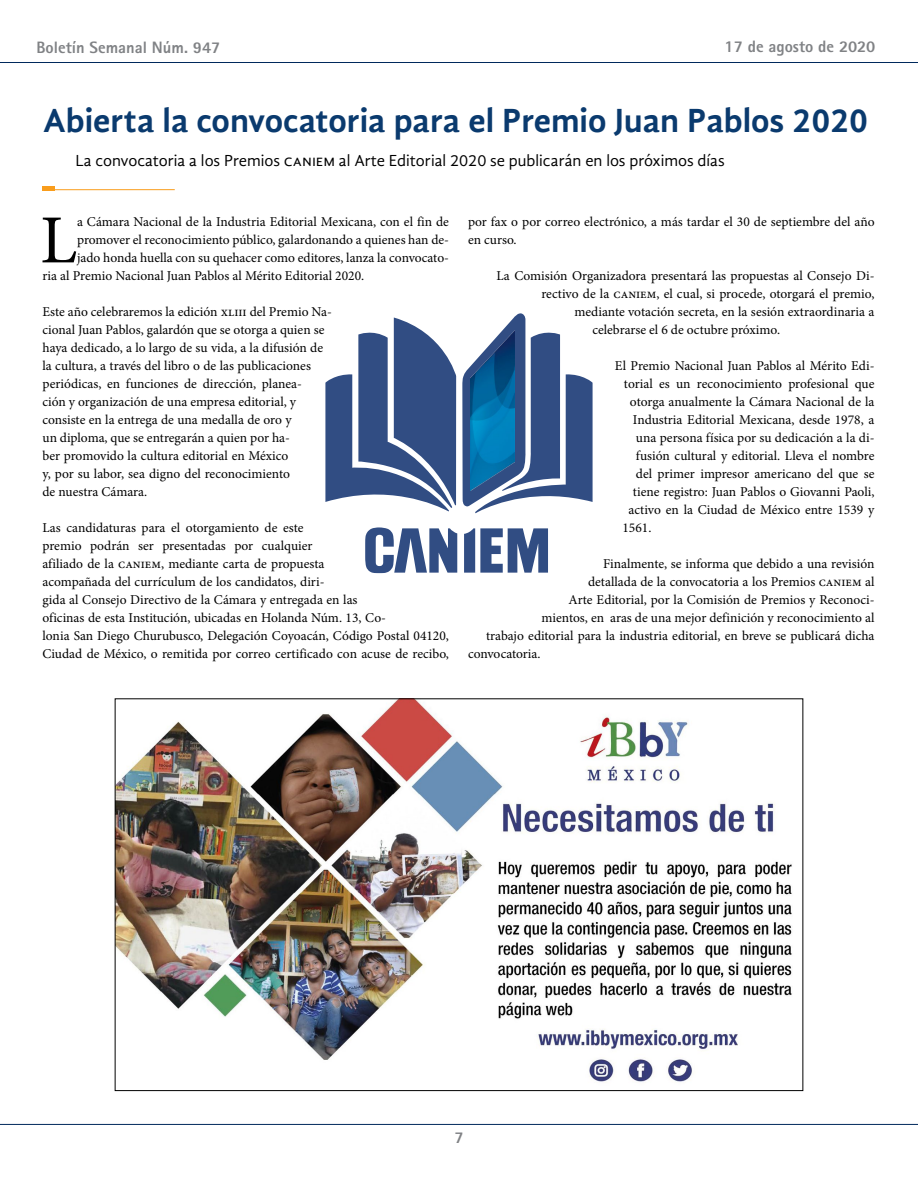
<style>
.page{position:relative;width:918px;height:1188px;background:#fff}
.page>*{position:absolute;margin:0;border:0;box-sizing:border-box;transform-origin:0 0}
.t1{font:68.85px "Minion Pro";color:#000}
.t2{font:700 34.5px "Gandhi Sans";color:#0a3a6e}
.t3{font:16.5px "Gandhi Sans";color:#000}
.t4{font:800 16.5px "Rotis Sans Serif Std";color:#808285}
.t5{font:13.5px/18px "Minion Pro";letter-spacing:-.01em;color:#000}
</style>
<div class="page">
<hr style="left:0;top:62px;width:918px;height:1px;background:#00295c">
<hr style="left:0;top:1124px;width:918px;height:1px;background:#00295c">
<hr style="left:43px;top:189px;width:132px;height:1px;background:#f99d1c">
<div style="left:43px;top:186px;width:12px;height:5px;background:#f99d1c"></div>
<svg style="left:365px;top:527px;width:92px;height:47px"></svg>
<svg style="left:464px;top:528px;width:84px;height:45px"></svg>
<svg style="left:462px;top:313px;width:131px;height:200px"></svg>
<svg style="left:325px;top:318px;width:131px;height:193px"></svg>
<img style="left:471px;top:330px;width:44px;height:161px">
<img style="left:117px;top:701px;width:675px;height:381px">
<p class="t4" style="left:36px;top:37px;width:185px">Boletín Semanal Núm. 947</p>
<p class="t4" style="left:725px;top:36px;width:152px">17 de agosto de 2020</p>
<h2 class="t2" style="left:43px;top:100px;width:827px">Abierta la convocatoria para el Premio Juan Pablos 2020</h2>
<p class="t3" style="left:75px;top:151px;width:651px">La convocatoria a los Premios caniem al Arte Editorial 2020 se publicarán en los próximos días</p>
<h1 class="t1" style="left:40px;top:194px;width:39px">L</h1>
<p class="t5" style="left:77px;top:213px;width:373px">a Cámara Nacional de la Industria Editorial Mexicana, con el fin de</p>
<p class="t5" style="left:77px;top:231px;width:373px">promover el reconocimiento público, galardonando a quienes han de-</p>
<p class="t5" style="left:77px;top:249px;width:373px">jado honda huella con su quehacer como editores, lanza la convocato-</p>
<p class="t5" style="left:43px;top:267px;width:323px">ria al Premio Nacional Juan Pablos al Mérito Editorial 2020.</p>
<p class="t5" style="left:43px;top:303px;width:291px">Este año celebraremos la edición xliii del Premio Na&shy;cional Juan Pablos, galardón que se otorga a quien se haya dedicado, a lo largo de su vida, a la difusión de la cultura, a través del libro o de las publicaciones periódicas, en funciones de dirección, planea-<br>ción y organización de una empresa editorial, y consiste en la entrega de una medalla de oro y<br>un diploma, que se entregarán a quien por ha-<br>ber promovido la cultura editorial en México<br>y, por su labor, sea digno del reconocimiento<br>de nuestra Cámara.</p>
<p class="t5" style="left:43px;top:519px;width:408px">Las candidaturas para el otorgamiento de este<br>premio podrán ser presentadas por cualquier<br>afiliado de la caniem, mediante carta de propuesta<br>acompañada del currículum de los candidatos, diri-<br>gida al Consejo Directivo de la Cámara y entregada en las<br>oficinas de esta Institución, ubicadas en Holanda Núm. 13, Co-<br>lonia San Diego Churubusco, Delegación Coyoacán, Código Postal 04120, Ciudad de México, o remitida por correo certificado con acuse de recibo,</p>
<p class="t5" style="left:468px;top:213px;width:408px">por fax o por correo electrónico, a más tardar el 30 de septiembre del año en curso.</p>
<p class="t5" style="left:496px;top:267px;width:379px">La Comisión Organizadora presentará las propuestas al Consejo Di-</p>
<p class="t5" style="left:541px;top:285px;width:334px">rectivo de la caniem, el cual, si procede, otorgará el premio,</p>
<p class="t5" style="left:574px;top:303px;width:301px">mediante votación secreta, en la sesión extraordinaria a</p>
<p class="t5" style="left:592px;top:321px;width:189px">celebrarse el 6 de octubre próximo.</p>
<p class="t5" style="left:615px;top:357px;width:261px">El Premio Nacional Juan Pablos al Mérito Edi-</p>
<p class="t5" style="left:624px;top:375px;width:252px">torial es un reconocimiento profesional que</p>
<p class="t5" style="left:630px;top:393px;width:246px">otorga anualmente la Cámara Nacional de la</p>
<p class="t5" style="left:633px;top:411px;width:243px">Industria Editorial Mexicana, desde 1978, a</p>
<p class="t5" style="left:636px;top:429px;width:240px">una persona física por su dedicación a la di-</p>
<p class="t5" style="left:636px;top:447px;width:240px">fusión cultural y editorial. Lleva el nombre</p>
<p class="t5" style="left:636px;top:465px;width:240px">del primer impresor americano del que se</p>
<p class="t5" style="left:633px;top:483px;width:243px">tiene registro: Juan Pablos o Giovanni Paoli,</p>
<p class="t5" style="left:628px;top:501px;width:247px">activo en la Ciudad de México entre 1539 y</p>
<p class="t5" style="left:622px;top:519px;width:30px">1561.</p>
<p class="t5" style="left:603px;top:555px;width:273px">Finalmente, se informa que debido a una revisión</p>
<p class="t5" style="left:588px;top:573px;width:288px">detallada de la convocatoria a los Premios caniem al</p>
<p class="t5" style="left:569px;top:591px;width:308px">Arte Editorial, por la Comisión de Premios y Reconoci-</p>
<p class="t5" style="left:542px;top:609px;width:334px">mientos, en aras de una mejor definición y reconocimiento al</p>
<p class="t5" style="left:486px;top:627px;width:390px">trabajo editorial para la industria editorial, en breve se publicará dicha</p>
<p class="t5" style="left:468px;top:645px;width:74px">convocatoria.</p>
<p class="t4" style="left:455px;top:1127px;width:11px">7</p>
</div>
